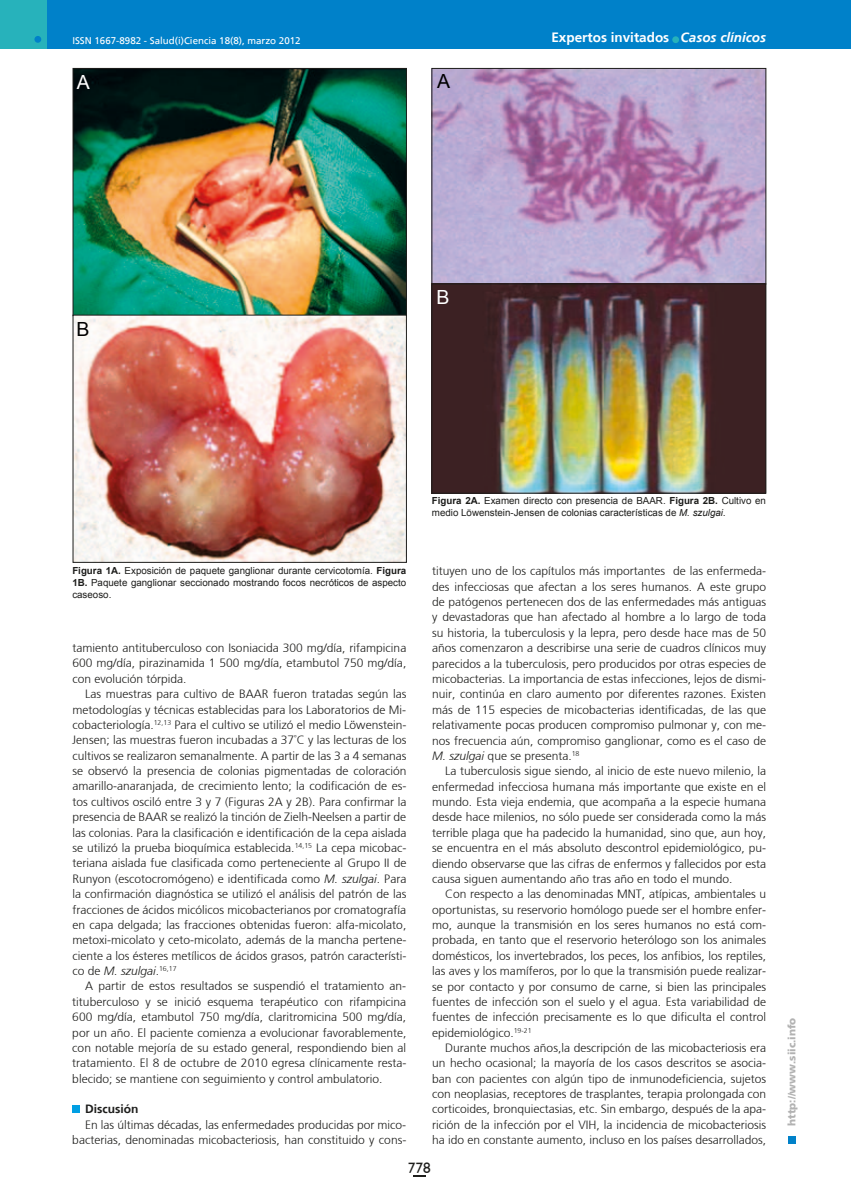
<style>
.page{position:relative;width:851px;height:1191px;background:#fff}
.page>*{position:absolute;margin:0;border:0;box-sizing:border-box;transform-origin:0 0}
.t1{font:19.5px "Arial";color:#fff}
.t2{font:19.5px "Arial";color:#000}
.t3{font:15px "Humanist 521 BT";color:#1d1d1b}
.t4{font:700 13.5px "Frutiger";color:#fff}
.t5{font:300 12px/15.3px "Frutiger";color:#1d1d1b;text-align:justify}
.t6{font:700 12px "Frutiger";color:#1d1d1b}
.t7{font:900 10.5px "Frutiger";color:#b2b2b2}
.t8{font:9.75px/11.7px "Arial";color:#1d1d1b;text-align:justify}
.t9{font:9.75px "Frutiger";color:#fff}
.s1{font-style:italic}
.s2{font-weight:700}
</style>
<div class="page">
<div style="left:0;top:0;width:850px;height:49px;background:#0081c9"></div>
<svg style="left:413px;top:1175px;width:12px;height:1px"></svg>
<div style="left:787px;top:1136px;width:8px;height:8px;background:#0081c9"></div>
<div style="left:0;top:0;width:47px;height:49px;background:#27b2bb"></div>
<div style="left:34px;top:36px;width:7px;height:7px;background:#0081c9;border-radius:50%"></div>
<div style="left:672px;top:36px;width:7px;height:7px;background:#27b2bb;border-radius:50%"></div>
<div style="left:72px;top:1104px;width:8px;height:8px;background:#009fe3"></div>
<img style="left:75px;top:70px;width:330px;height:491px">
<div style="left:73px;top:68px;width:334px;height:248px;border:1px solid #1d1d1b"></div>
<div style="left:73px;top:315px;width:334px;height:248px;border:1px solid #1d1d1b"></div>
<img style="left:433px;top:70px;width:331px;height:421px">
<div style="left:431px;top:68px;width:335px;height:216px;border:1px solid #1d1d1b"></div>
<div style="left:431px;top:283px;width:335px;height:210px;border:1px solid #1d1d1b"></div>
<p class="t9" style="left:72px;top:35px;width:230px">ISSN 1667-8982 - Salud(i)Ciencia 18(8), marzo 2012</p>
<h1 class="t1" style="left:77px;top:69px;width:15px">A</h1>
<h1 class="t2" style="left:437px;top:69px;width:15px">A</h1>
<p class="t4" style="left:551px;top:30px;width:216px">Expertos invitados <span class="s1">Casos clínicos</span></p>
<h1 class="t2" style="left:77px;top:316px;width:15px">B</h1>
<h1 class="t1" style="left:436px;top:285px;width:15px">B</h1>
<p class="t8" style="left:72px;top:565px;width:335px"><span class="s2">Figura 1A.</span> Exposición de paquete ganglionar durante cervicotomía. <span class="s2">Figura 1B.</span> Paquete ganglionar seccionado mostrando focos necróticos de aspecto caseoso.</p>
<p class="t5" style="left:72px;top:640px;width:335px">tamiento antituberculoso con Isoniacida 300 mg/día, rifampicina 600 mg/día, pirazinamida 1 500 mg/día, etambutol 750 mg/día, con evolución tórpida.</p>
<p class="t5" style="left:72px;top:686px;width:335px;text-indent:13px">Las muestras para cultivo de BAAR fueron tratadas según las metodologías y técnicas establecidas para los Laboratorios de Mi&shy;cobacteriología.<sup>12,13</sup> Para el cultivo se utilizó el medio Löwenstein-Jensen; las muestras fueron incubadas a 37<sup>º</sup>C y las lecturas de los cultivos se realizaron semanalmente. A partir de las 3 a 4 semanas se observó la presencia de colonias pigmentadas de coloración amarillo-anaranjada, de crecimiento lento; la codificación de es&shy;tos cultivos osciló entre 3 y 7 (Figuras 2A y 2B). Para confirmar la presencia de BAAR se realizó la tinción de Zielh-Neelsen a partir de las colonias. Para la clasificación e identificación de la cepa aislada se utilizó la prueba bioquímica establecida.<sup>14,15</sup> La cepa micobac&shy;teriana aislada fue clasificada como perteneciente al Grupo II de Runyon (escotocromógeno) e identificada como <span class="s1">M. szulgai</span>. Para la confirmación diagnóstica se utilizó el análisis del patrón de las fracciones de ácidos micólicos micobacterianos por cromatografía en capa delgada; las fracciones obtenidas fueron: alfa-micolato, metoxi-micolato y ceto-micolato, además de la mancha pertene&shy;ciente a los ésteres metílicos de ácidos grasos, patrón característi&shy;co de <span class="s1">M. szulgai</span>.<sup>16,17</sup></p>
<p class="t5" style="left:72px;top:978px;width:335px;text-indent:13px">A partir de estos resultados se suspendió el tratamiento an&shy;tituberculoso y se inició esquema terapéutico con rifampicina 600 mg/día, etambutol 750 mg/día, claritromicina 500 mg/día, por un año. El paciente comienza a evolucionar favorablemente, con notable mejoría de su estado general, respondiendo bien al tratamiento. El 8 de octubre de 2010 egresa clínicamente resta&shy;blecido; se mantiene con seguimiento y control ambulatorio.</p>
<p class="t6" style="left:85px;top:1102px;width:55px">Discusión</p>
<p class="t5" style="left:72px;top:1117px;width:335px;text-align:right">En las últimas décadas, las enfermedades producidas por mico&shy;bacterias, denominadas micobacteriosis, han constituido y cons-</p>
<p class="t8" style="left:432px;top:494px;width:335px"><span class="s2">Figura 2A.</span> Examen directo con presencia de BAAR. <span class="s2">Figura 2B.</span> Cultivo en medio Löwenstein-Jensen de colonias características de <span class="s1">M. szulgai.</span></p>
<p class="t5" style="left:432px;top:563px;width:335px">tituyen uno de los capítulos más importantes de las enfermeda&shy;des infecciosas que afectan a los seres humanos. A este grupo de patógenos pertenecen dos de las enfermedades más antiguas y devastadoras que han afectado al hombre a lo largo de toda su historia, la tuberculosis y la lepra, pero desde hace mas de 50 años comenzaron a describirse una serie de cuadros clínicos muy parecidos a la tuberculosis, pero producidos por otras especies de micobacterias. La importancia de estas infecciones, lejos de dismi&shy;nuir, continúa en claro aumento por diferentes razones. Existen más de 115 especies de micobacterias identificadas, de las que relativamente pocas producen compromiso pulmonar y, con me&shy;nos frecuencia aún, compromiso ganglionar, como es el caso de <span class="s1">M. szulgai</span> que se presenta.<sup>18</sup></p>
<p class="t5" style="left:432px;top:763px;width:335px;text-indent:13px">La tuberculosis sigue siendo, al inicio de este nuevo milenio, la enfermedad infecciosa humana más importante que existe en el mundo. Esta vieja endemia, que acompaña a la especie humana desde hace milenios, no sólo puede ser considerada como la más terrible plaga que ha padecido la humanidad, sino que, aun hoy, se encuentra en el más absoluto descontrol epidemiológico, pu&shy;diendo observarse que las cifras de enfermos y fallecidos por esta causa siguen aumentando año tras año en todo el mundo.</p>
<p class="t5" style="left:432px;top:886px;width:335px;text-indent:13px">Con respecto a las denominadas MNT, atípicas, ambientales u oportunistas, su reservorio homólogo puede ser el hombre enfer&shy;mo, aunque la transmisión en los seres humanos no está com&shy;probada, en tanto que el reservorio heterólogo son los animales domésticos, los invertebrados, los peces, los anfibios, los reptiles, las aves y los mamíferos, por lo que la transmisión puede realizar&shy;se por contacto y por consumo de carne, si bien las principales fuentes de infección son el suelo y el agua. Esta variabilidad de fuentes de infección precisamente es lo que dificulta el control epidemiológico.<sup>19-21</sup></p>
<p class="t5" style="left:432px;top:1040px;width:335px;text-indent:13px">Durante muchos años,la descripción de las micobacteriosis era un hecho ocasional; la mayoría de los casos descritos se asocia&shy;ban con pacientes con algún tipo de inmunodeficiencia, sujetos con neoplasias, receptores de trasplantes, terapia prolongada con corticoides, bronquiectasias, etc. Sin embargo, después de la apa&shy;rición de la infección por el VIH, la incidencia de micobacteriosis ha ido en constante aumento, incluso en los países desarrollados,</p>
<p class="t3" style="left:408px;top:1158px;width:24px">778</p>
<p class="t7" style="left:785px;top:1125px;width:110px;rotate:-90deg">http://www.siic.info</p>
</div>
